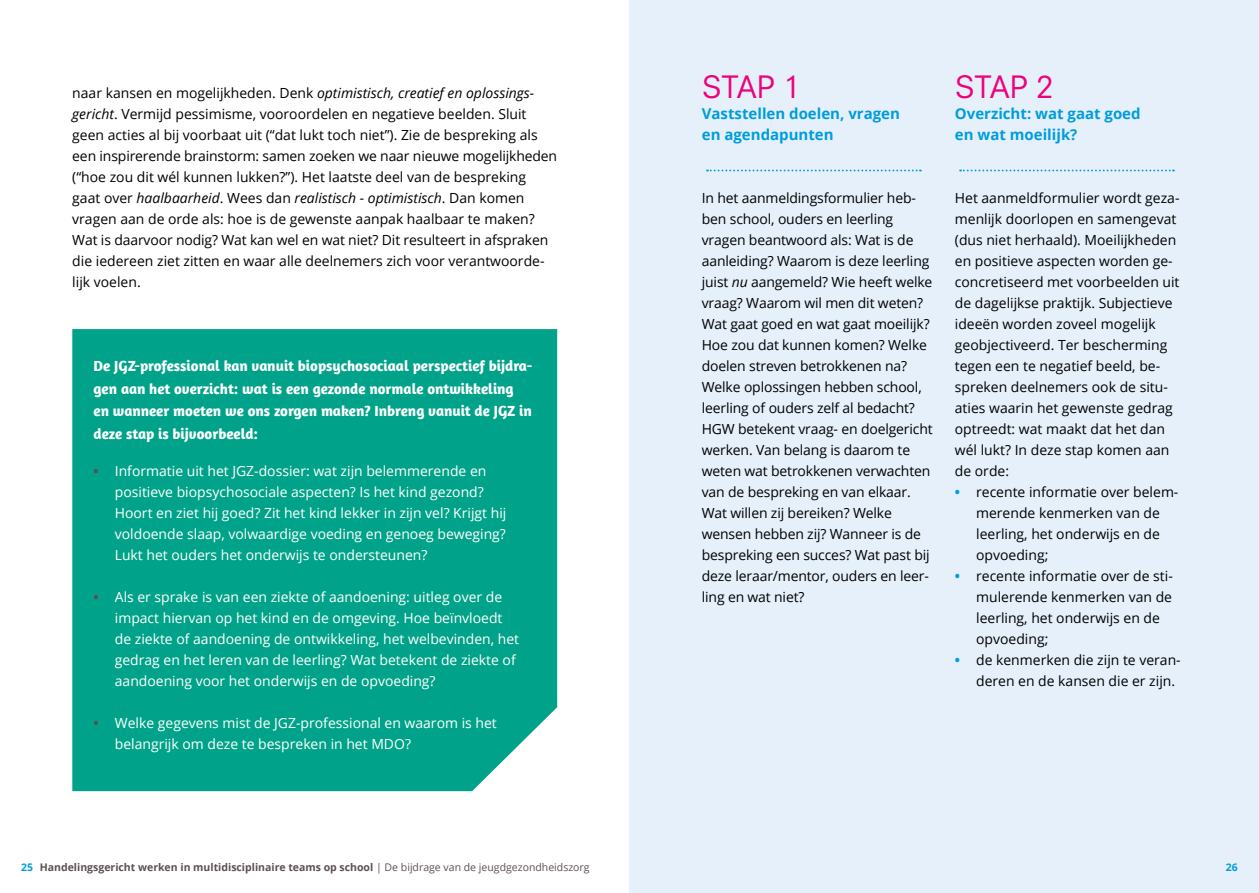
<style>
.page{position:relative;width:1259px;height:893px;background:#fff}
.page>*{position:absolute;margin:0;border:0;box-sizing:border-box;transform-origin:0 0}
.t1{font:30px "Neuzeit S";color:#ed037c}
.t2{font:700 15px/22.5px "Amaranth";color:#fff}
.t3{font:700 15px/21px "Open Sans";color:#009ddc}
.t4{font:13.95px/21px "Open Sans";color:#000}
.t5{font:13.95px/21px "Open Sans";color:#fff}
.t6{font:700 10.5px "Open Sans";color:#5e4f51}
.t7{font:700 10.5px "Open Sans";color:#009ddc}
.s1{font-style:italic}
.s2{font-weight:700;color:#5e4f51}
.s3{font-weight:700;color:#009ddc}
.s4{color:#009ddc}
.s5{font-weight:400}
</style>
<div class="page">
<div style="left:629px;top:0;width:630px;height:893px;background:#e5f0fa"></div>
<svg style="left:707px;top:170px;width:214px;height:1px"></svg>
<svg style="left:960px;top:170px;width:214px;height:1px"></svg>
<div style="left:72px;top:329px;width:485px;height:462px;background:#00a389"></div>
<p class="t4" style="left:72px;top:82px;width:486px">naar kansen en mogelijkheden. Denk <span class="s1">optimistisch, creatief en oplossings&shy;gericht</span>. Vermijd pessimisme, vooroordelen en negatieve beelden. Sluit geen acties al bij voorbaat uit (“dat lukt toch niet”). Zie de bespreking als een inspirerende brainstorm: samen zoeken we naar nieuwe mogelijkheden (“hoe zou dit wél kunnen lukken?”). Het laatste deel van de bespreking gaat over <span class="s1">haalbaarheid</span>. Wees dan <span class="s1">realistisch - optimistisch</span>. Dan komen vragen aan de orde als: hoe is de gewenste aanpak haalbaar te maken?<br>Wat is daarvoor nodig? Wat kan wel en wat niet? Dit resulteert in afspraken die iedereen ziet zitten en waar alle deelnemers zich voor verantwoorde&shy;lijk voelen.</p>
<p class="t2" style="left:94px;top:354px;width:440px">De JGZ-professional kan vanuit biopsychosociaal perspectief bijdra&shy;gen aan het overzicht: wat is een gezonde normale ontwikkeling en wanneer moeten we ons zorgen maken? Inbreng vanuit de JGZ in deze stap is bijvoorbeeld:</p>
<p class="t5" style="left:115px;top:460px;width:393px;text-indent:-21px"><span class="s2">•</span> Informatie uit het JGZ-dossier: wat zijn belemmerende en positieve biopsychosociale aspecten? Is het kind gezond?<br>Hoort en ziet hij goed? Zit het kind lekker in zijn vel? Krijgt hij voldoende slaap, volwaardige voeding en genoeg beweging?<br>Lukt het ouders het onderwijs te ondersteunen?</p>
<p class="t5" style="left:115px;top:586px;width:406px;text-indent:-21px"><span class="s2">•</span> Als er sprake is van een ziekte of aandoening: uitleg over de impact hiervan op het kind en de omgeving. Hoe beïnvloedt de ziekte of aandoening de ontwikkeling, het welbevinden, het gedrag en het leren van de leerling? Wat betekent de ziekte of aandoening voor het onderwijs en de opvoeding?</p>
<p class="t5" style="left:115px;top:712px;width:383px;text-indent:-21px"><span class="s2">•</span> Welke gegevens mist de JGZ-professional en waarom is het belangrijk om deze te bespreken in het MDO?</p>
<h1 class="t1" style="left:702px;top:69px;width:100px">Stap 1</h1>
<p class="t3" style="left:702px;top:103px;width:200px">Vaststellen doelen, vragen en agendapunten</p>
<p class="t4" style="left:702px;top:187px;width:232px">In het aanmeldingsformulier heb&shy;ben school, ouders en leerling vragen beantwoord als: Wat is de aanleiding? Waarom is deze leerling juist <span class="s1">nu</span> aangemeld? Wie heeft welke vraag? Waarom wil men dit weten?<br>Wat gaat goed en wat gaat moeilijk?<br>Hoe zou dat kunnen komen? Welke doelen streven betrokkenen na?<br>Welke oplossingen hebben school, leerling of ouders zelf al bedacht?<br>HGW betekent vraag- en doelgericht werken. Van belang is daarom te weten wat betrokkenen verwachten van de bespreking en van elkaar.<br>Wat willen zij bereiken? Welke wensen hebben zij? Wanneer is de bespreking een succes? Wat past bij deze leraar/mentor, ouders en leer&shy;ling en wat niet?</p>
<h1 class="t1" style="left:955px;top:69px;width:100px">Stap 2</h1>
<p class="t3" style="left:955px;top:103px;width:187px">Overzicht: wat gaat goed en wat moeilijk?</p>
<p class="t4" style="left:955px;top:187px;width:226px">Het aanmeldformulier wordt geza&shy;menlijk doorlopen en samengevat (dus niet herhaald). Moeilijkheden en positieve aspecten worden ge&shy;concretiseerd met voorbeelden uit de dagelijkse praktijk. Subjectieve ideeën worden zoveel mogelijk geobjectiveerd. Ter bescherming tegen een te negatief beeld, be&shy;spreken deelnemers ook de situ&shy;aties waarin het gewenste gedrag optreedt: wat maakt dat het dan wél lukt? In deze stap komen aan de orde:</p>
<p class="t4" style="left:976px;top:481px;width:204px;text-indent:-21px"><span class="s3">•</span> recente informatie over belem&shy;merende kenmerken van de leerling, het onderwijs en de opvoeding;</p>
<p class="t4" style="left:976px;top:565px;width:198px;text-indent:-21px"><span class="s3">•</span> recente informatie over de sti&shy;mulerende kenmerken van de leerling, het onderwijs en de opvoeding;</p>
<p class="t4" style="left:976px;top:649px;width:206px;text-indent:-21px"><span class="s3">•</span> de kenmerken die zijn te veran&shy;deren en de kansen die er zijn.</p>
<p class="t6" style="left:21px;top:859px;width:570px"><span class="s4">25</span> Handelingsgericht werken in multidisciplinaire teams op school <span class="s5">| De bijdrage van de jeugdgezondheidszorg</span></p>
<p class="t7" style="left:1225px;top:859px;width:13px">26</p>
</div>
